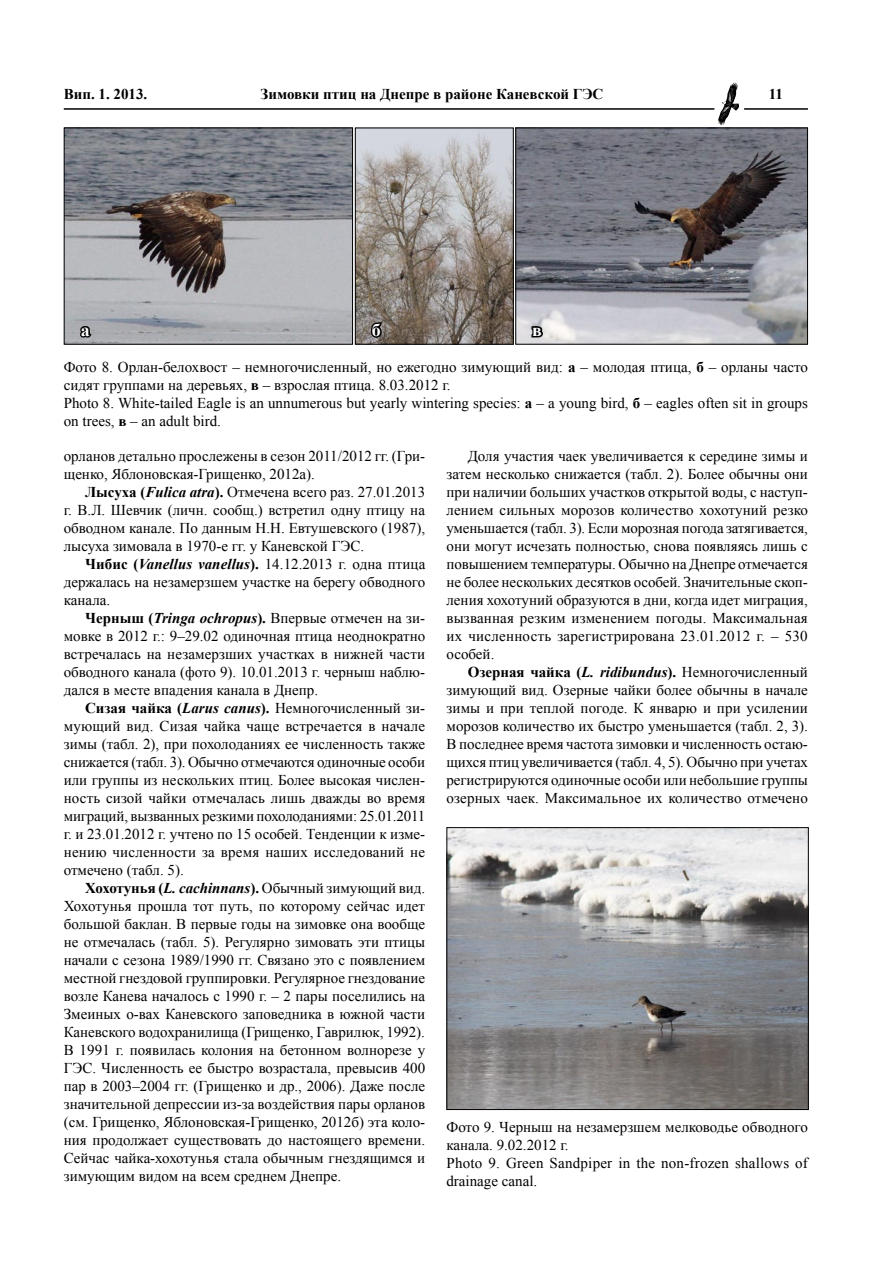
<style>
.page{position:relative;width:893px;height:1263px;background:#fff}
.page>*{position:absolute;margin:0;border:0;box-sizing:border-box;transform-origin:0 0}
.t1{font:700 18px "Times New Roman";color:#fff}
.t2{font:15px/18px "Times New Roman";color:#000;text-align:justify}
.t3{font:700 15px "Times New Roman";color:#000}
.s1{font-weight:700}
.s2{font-weight:700;font-style:italic}
</style>
<div class="page">
<hr style="left:64px;top:108px;width:650px;height:2px;background:#000">
<hr style="left:744px;top:108px;width:64px;height:2px;background:#000">
<img style="left:718px;top:83px;width:20px;height:42px">
<img style="left:517px;top:130px;width:289px;height:213px">
<div style="left:515px;top:128px;width:293px;height:217px;border:1px solid #000"></div>
<img style="left:448px;top:829px;width:359px;height:279px">
<div style="left:446px;top:827px;width:363px;height:283px;border:1px solid #000"></div>
<img style="left:66px;top:130px;width:285px;height:213px">
<div style="left:64px;top:128px;width:289px;height:217px;border:1px solid #000"></div>
<img style="left:357px;top:130px;width:155px;height:213px">
<div style="left:355px;top:128px;width:159px;height:217px;border:1px solid #000"></div>
<svg style="left:78px;top:323px;width:16px;height:17px"></svg>
<svg style="left:369px;top:320px;width:15px;height:24px"></svg>
<svg style="left:522px;top:324px;width:23px;height:16px"></svg>
<p class="t3" style="left:64px;top:84px;width:85px">Вип. 1. 2013.</p>
<p class="t3" style="left:260px;top:83px;width:343px">Зимовки птиц на Днепре в районе Каневской ГЭС</p>
<p class="t3" style="left:769px;top:84px;width:16px">11</p>
<p class="t1" style="left:81px;top:317px;width:10px">а</p>
<p class="t1" style="left:372px;top:317px;width:10px">б</p>
<p class="t1" style="left:532px;top:317px;width:11px">в</p>
<p class="t2" style="left:64px;top:358px;width:746px;text-align:left">Фото 8. Орлан-белохвост – немногочисленный, но ежегодно зимующий вид: <span class="s1">а</span> – молодая птица, <span class="s1">б</span> – орланы часто сидят группами на деревьях, <span class="s1">в</span> – взрослая птица. 8.03.2012 г.<br>Photo 8. White-tailed Eagle is an unnumerous but yearly wintering species: <span class="s1">а</span> – a young bird, <span class="s1">б</span> – eagles often sit in groups on trees, <span class="s1">в</span> – an adult bird.</p>
<p class="t2" style="left:64px;top:447px;width:363px">орланов детально прослежены в сезон 2011/2012 гг. (Гри&shy;щенко, Яблоновская-Грищенко, 2012а).</p>
<p class="t2" style="left:64px;top:483px;width:363px;text-indent:21px"><span class="s1">Лысуха (</span><span class="s2">Fulica atra</span><span class="s1">).</span> Отмечена всего раз. 27.01.2013 г. В.Л. Шевчик (личн. сообщ.) встретил одну птицу на обводном канале. По данным Н.Н. Евтушевского (1987), лысуха зимовала в 1970-е гг. у Каневской ГЭС.</p>
<p class="t2" style="left:64px;top:555px;width:363px;text-indent:21px"><span class="s1">Чибис (</span><span class="s2">Vanellus vanellus</span><span class="s1">).</span> 14.12.2013 г. одна птица держалась на незамерзшем участке на берегу обводного канала.</p>
<p class="t2" style="left:64px;top:609px;width:363px;text-indent:21px"><span class="s1">Черныш (</span><span class="s2">Tringa ochropus</span><span class="s1">).</span> Впервые отмечен на зи&shy;мовке в 2012 г.: 9–29.02 одиночная птица неоднократно встречалась на незамерзших участках в нижней части обводного канала (фото 9). 10.01.2013 г. черныш наблю&shy;дался в месте впадения канала в Днепр.</p>
<p class="t2" style="left:64px;top:699px;width:363px;text-indent:21px"><span class="s1">Сизая чайка (</span><span class="s2">Larus canus</span><span class="s1">).</span> Немногочисленный зи&shy;мующий вид. Сизая чайка чаще встречается в начале зимы (табл. 2), при похолоданиях ее численность также снижается (табл. 3). Обычно отмечаются одиночные особи или группы из нескольких птиц. Более высокая числен&shy;ность сизой чайки отмечалась лишь дважды во время миграций, вызванных резкими похолоданиями: 25.01.2011 г. и 23.01.2012 г. учтено по 15 особей. Тенденции к изме&shy;нению численности за время наших исследований не отмечено (табл. 5).</p>
<p class="t2" style="left:64px;top:879px;width:363px;text-indent:21px"><span class="s1">Хохотунья (</span><span class="s2">L. cachinnans</span><span class="s1">).</span> Обычный зимующий вид.<br>Хохотунья прошла тот путь, по которому сейчас идет большой баклан. В первые годы на зимовке она вообще не отмечалась (табл. 5). Регулярно зимовать эти птицы начали с сезона 1989/1990 гг. Связано это с появлением местной гнездовой группировки. Регулярное гнездование возле Канева началось с 1990 г. – 2 пары поселились на Змеиных о-вах Каневского заповедника в южной части Каневского водохранилища (Грищенко, Гаврилюк, 1992).<br>В 1991 г. появилась колония на бетонном волнорезе у ГЭС. Численность ее быстро возрастала, превысив 400 пар в 2003–2004 гг. (Грищенко и др., 2006). Даже после значительной депрессии из-за воздействия пары орланов (см. Грищенко, Яблоновская-Грищенко, 2012б) эта коло&shy;ния продолжает существовать до настоящего времени.<br>Сейчас чайка-хохотунья стала обычным гнездящимся и зимующим видом на всем среднем Днепре.</p>
<p class="t2" style="left:446px;top:447px;width:363px;text-indent:21px">Доля участия чаек увеличивается к середине зимы и затем несколько снижается (табл. 2). Более обычны они при наличии больших участков открытой воды, с наступ&shy;лением сильных морозов количество хохотуний резко уменьшается (табл. 3). Если морозная погода затягивается, они могут исчезать полностью, снова появляясь лишь с повышением температуры. Обычно на Днепре отмечается не более нескольких десятков особей. Значительные скоп&shy;ления хохотуний образуются в дни, когда идет миграция, вызванная резким изменением погоды. Максимальная их численность зарегистрирована 23.01.2012 г. – 530 особей.</p>
<p class="t2" style="left:446px;top:663px;width:363px;text-indent:21px"><span class="s1">Озерная чайка (</span><span class="s2">L. ridibundus</span><span class="s1">).</span> Немногочисленный зимующий вид. Озерные чайки более обычны в начале зимы и при теплой погоде. К январю и при усилении морозов количество их быстро уменьшается (табл. 2, 3).<br>В последнее время частота зимовки и численность остаю&shy;щихся птиц увеличивается (табл. 4, 5). Обычно при учетах регистрируются одиночные особи или небольшие группы озерных чаек. Максимальное их количество отмечено</p>
<p class="t2" style="left:446px;top:1118px;width:363px;text-align:left">Фото 9. Черныш на незамерзшем мелководье обводного канала. 9.02.2012 г.<br>Photo 9. Green Sandpiper in the non-frozen shallows of drainage canal.</p>
</div>
